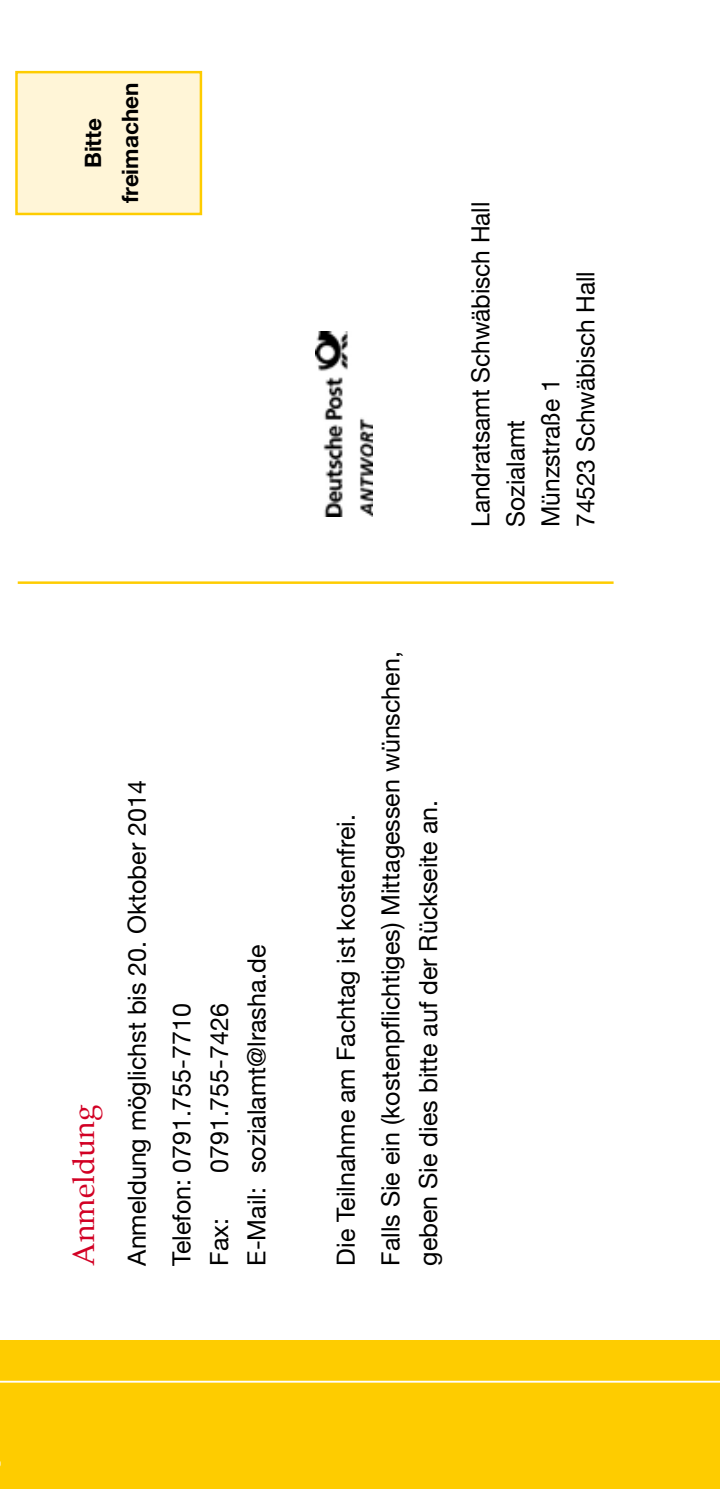
<style>
.page{position:relative;width:720px;height:1489px;background:#fff}
.page>*{position:absolute;margin:0;border:0;box-sizing:border-box;transform-origin:0 0}
.t1{font:30px "Palatino";color:#d20024}
.t2{font:25px/35px "Helvetica Neue";color:#000}
.t3{font:700 22.5px/37px "Helvetica Neue";color:#000;text-align:center}
</style>
<div class="page">
<div style="left:0;top:1339px;width:719px;height:149px;background:#fecc00"></div>
<div style="left:16px;top:72px;width:185px;height:142px;background:#fff5d7"></div>
<div style="left:15px;top:71px;width:187px;height:144px;border:2px solid #fecc00"></div>
<img style="left:316px;top:332px;width:56px;height:184px">
<hr style="left:0;top:1380px;width:719px;height:2px;background:#fff">
<hr style="left:18px;top:581px;width:595px;height:3px;background:#fecc00">
<p class="t3" style="left:74px;top:203px;width:122px;rotate:-90deg">Bitte freimachen</p>
<p class="t1" style="left:59px;top:1265px;width:162px;rotate:-90deg">Anmeldung</p>
<p class="t2" style="left:114px;top:1265px;width:486px;line-height:44.5px;rotate:-90deg">Anmeldung möglichst bis 20. Oktober 2014<br>Telefon: 0791.755-7710</p>
<p class="t2" style="left:200px;top:1265px;width:322px;line-height:37.5px;text-indent:92px;rotate:-90deg">0791.755-7426<br>E-Mail: sozialamt@lrasha.de</p>
<p class="t2" style="left:201px;top:1265px;width:49px;rotate:-90deg">Fax:</p>
<p class="t2" style="left:462px;top:526px;width:326px;rotate:-90deg">Landratsamt Schwäbisch Hall<br>Sozialamt<br>Münzstraße 1<br>74523 Schwäbisch Hall</p>
<p class="t2" style="left:323px;top:1265px;width:615px;line-height:44.5px;rotate:-90deg">Die Teilnahme am Fachtag ist kostenfrei.<br>Falls Sie ein (kostenpflichtiges) Mittagessen wünschen,</p>
<p class="t2" style="left:410px;top:1265px;width:467px;rotate:-90deg">geben Sie dies bitte auf der Rückseite an.</p>
</div>
